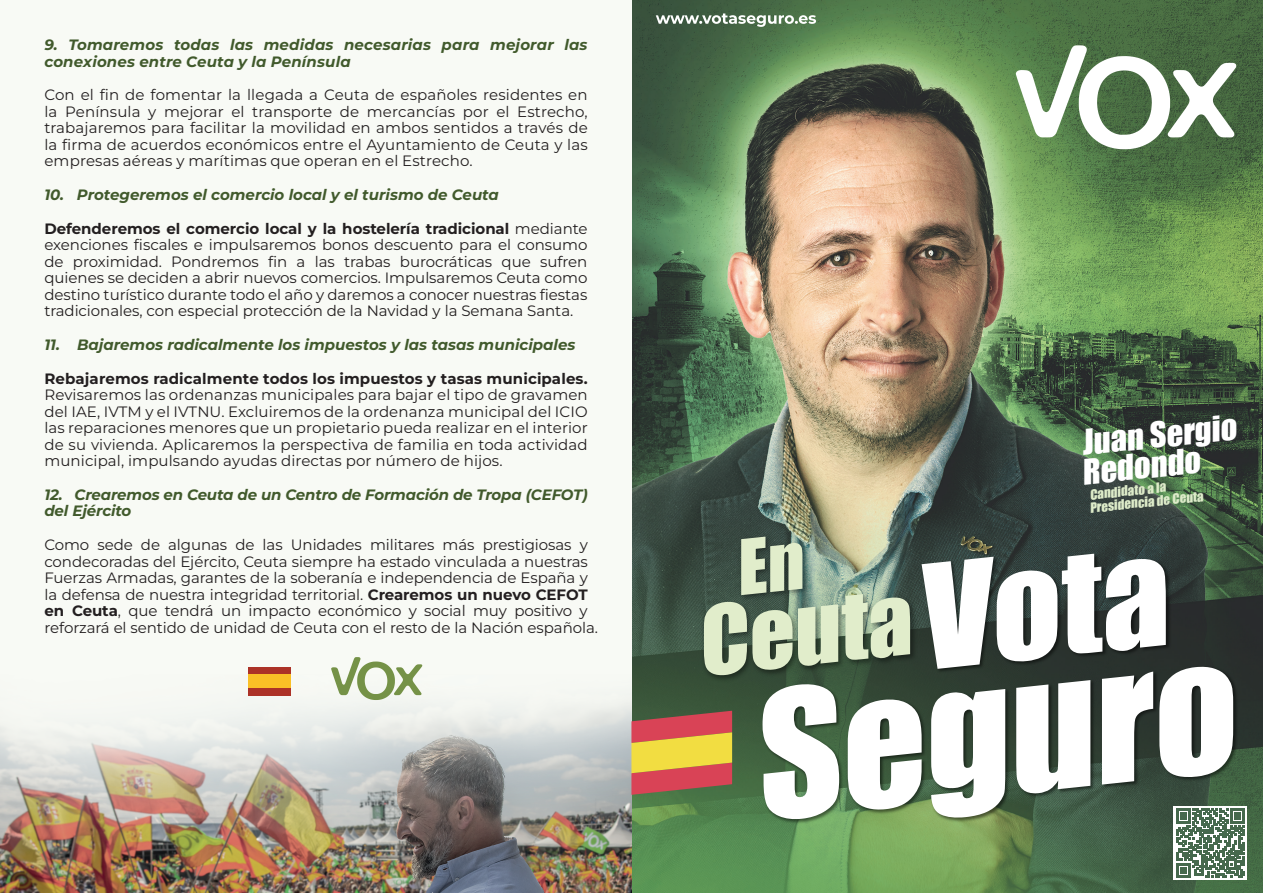
<style>
.page{position:relative;width:1263px;height:893px;background:#fff}
.page>*{position:absolute;margin:0;border:0;box-sizing:border-box;transform-origin:0 0}
.t1{font:32.25px/29.1px "Impact";color:#fff}
.t2{font:15px/16.5px "Montserrat";letter-spacing:-.005em;color:#231f20;text-align:justify}
.t3{font:italic 700 15px/16.5px "Montserrat";color:#415a2c}
.t4{font:700 15px "Montserrat";letter-spacing:.01em;color:#231f20}
.t5{font:12.9px/12.9px "Impact";color:#ddebc9}
.s1{font-weight:700}
</style>
<div class="page">
<img style="left:631px;top:0;width:632px;height:893px">
<img style="left:0;top:664px;width:631px;height:229px">
<div style="left:249px;top:667px;width:42px;height:7px;background:#ac3227"></div>
<div style="left:249px;top:674px;width:42px;height:14px;background:#fac026"></div>
<div style="left:249px;top:688px;width:42px;height:7px;background:#ac3227"></div>
<svg style="left:331px;top:657px;width:91px;height:43px"></svg>
<div style="left:1174px;top:806px;width:73px;height:74px;background:#fff"></div>
<svg style="left:1016px;top:45px;width:220px;height:104px"></svg>
<svg style="left:656px;top:13px;width:160px;height:14px"></svg>
<img style="left:700px;top:533px;width:219px;height:4px">
<svg style="left:631px;top:537px;width:614px;height:341px"></svg>
<p class="t3" style="left:44px;top:36px;width:545px">9. Tomaremos todas las medidas necesarias para mejorar las conexiones entre Ceuta y la Península</p>
<p class="t2" style="left:44px;top:86px;width:545px">Con el fin de fomentar la llegada a Ceuta de españoles residentes en la Península y mejorar el transporte de mercancías por el Estrecho, trabajaremos para facilitar la movilidad en ambos sentidos a través de la firma de acuerdos económicos entre el Ayuntamiento de Ceuta y las empresas aéreas y marítimas que operan en el Estrecho.</p>
<p class="t3" style="left:44px;top:186px;width:456px">10. Protegeremos el comercio local y el turismo de Ceuta</p>
<p class="t2" style="left:44px;top:220px;width:545px"><span class="s1">Defenderemos el comercio local y la hostelería tradicional</span> mediante exenciones fiscales e impulsaremos bonos descuento para el consumo de proximidad. Pondremos fin a las trabas burocráticas que sufren quienes se deciden a abrir nuevos comercios. Impulsaremos Ceuta como destino turístico durante todo el año y daremos a conocer nuestras fiestas tradicionales, con especial protección de la Navidad y la Semana Santa.</p>
<p class="t3" style="left:44px;top:336px;width:532px">11. Bajaremos radicalmente los impuestos y las tasas municipales</p>
<p class="t4" style="left:44px;top:368px;width:545px">Rebajaremos radicalmente todos los impuestos y tasas municipales.</p>
<p class="t2" style="left:44px;top:386px;width:545px">Revisaremos las ordenanzas municipales para bajar el tipo de gravamen del IAE, IVTM y el IVTNU. Excluiremos de la ordenanza municipal del ICIO las reparaciones menores que un propietario pueda realizar en el interior de su vivienda. Aplicaremos la perspectiva de familia en toda actividad municipal, impulsando ayudas directas por número de hijos.</p>
<p class="t3" style="left:44px;top:486px;width:545px">12. Crearemos en Ceuta de un Centro de Formación de Tropa (CEFOT) del Ejército</p>
<p class="t2" style="left:44px;top:536px;width:555px;text-align:left">Como sede de algunas de las Unidades militares más prestigiosas y condecoradas del Ejército, Ceuta siempre ha estado vinculada a nuestras Fuerzas Armadas, garantes de la soberanía e independencia de España y la defensa de nuestra integridad territorial. <span class="s1">Crearemos un nuevo CEFOT en Ceuta</span>, que tendrá un impacto económico y social muy positivo y reforzará el sentido de unidad de Ceuta con el resto de la Nación española.</p>
<h1 class="t1" style="left:1077px;top:428px;width:159px;rotate:-6deg">Juan Sergio<br>Redondo</h1>
<p class="t5" style="left:1088px;top:488px;width:115px;rotate:-6deg">Candidato a la<br>Presidencia de Ceuta</p>
</div>
